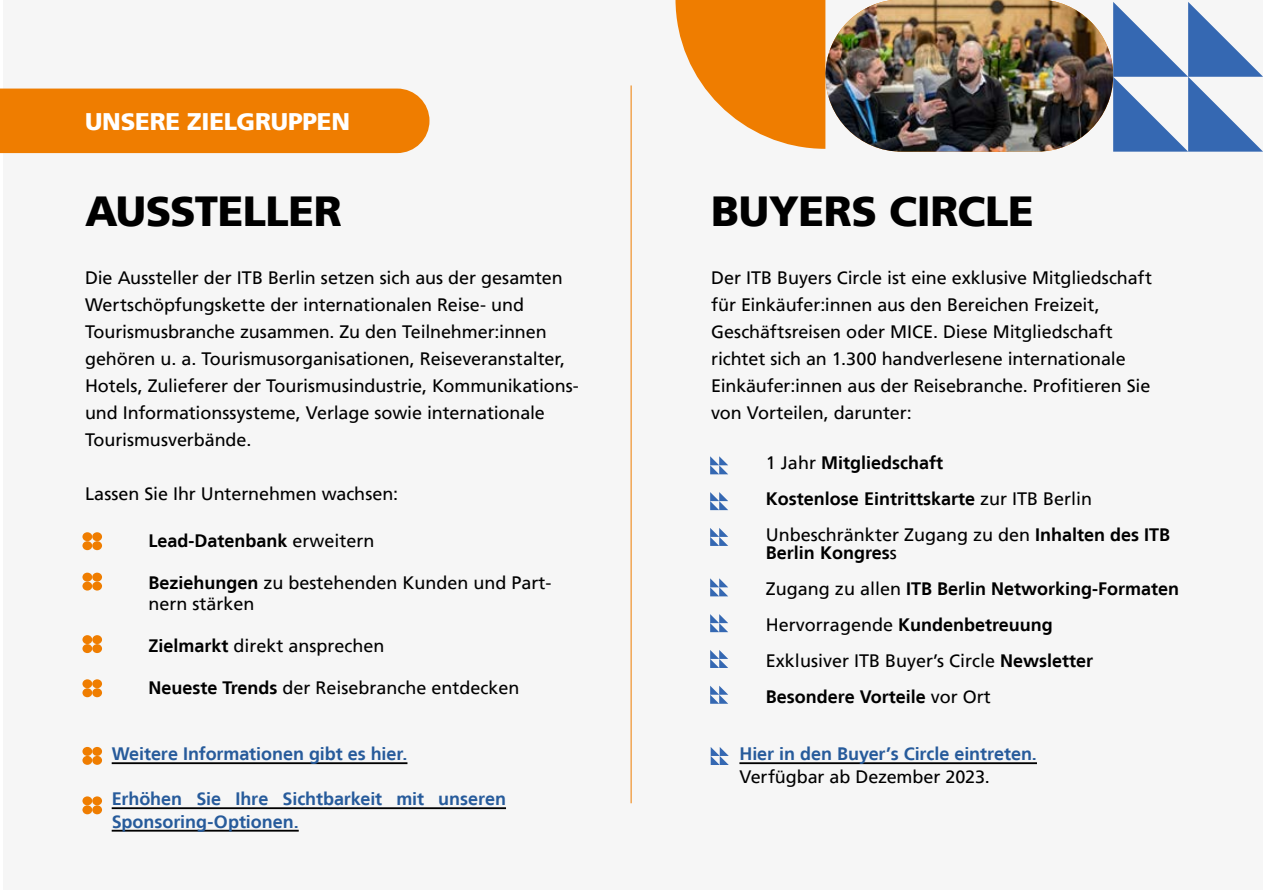
<style>
.page{position:relative;width:1263px;height:893px;background:#fff}
.page>*{position:absolute;margin:0;border:0;box-sizing:border-box;transform-origin:0 0}
.t1{font:900 42px "Frutiger LT";letter-spacing:-.01em;color:#000}
.t2{font:900 24px "Frutiger LT";letter-spacing:-.01em;color:#fff}
.t3{font:18px/27px "Frutiger LT";letter-spacing:-.005em;color:#000}
.t4{font:700 18px/36px "Frutiger LT";color:#000}
.t5{font:700 18px/22.5px "Frutiger LT";letter-spacing:-.005em;color:#275b9b}
.s1{font-weight:400}
.s2{font-weight:700}
</style>
<div class="page">
<div style="left:3px;top:0;width:1260px;height:890px;background:#f6f6f6"></div>
<div style="left:82px;top:532px;width:10px;height:9px;background:#ef7d00;border-radius:50%"></div>
<div style="left:82px;top:541px;width:10px;height:9px;background:#ef7d00;border-radius:50%"></div>
<div style="left:92px;top:532px;width:10px;height:9px;background:#ef7d00;border-radius:50%"></div>
<div style="left:92px;top:541px;width:10px;height:9px;background:#ef7d00;border-radius:50%"></div>
<div style="left:82px;top:573px;width:10px;height:9px;background:#ef7d00;border-radius:50%"></div>
<div style="left:82px;top:582px;width:10px;height:9px;background:#ef7d00;border-radius:50%"></div>
<div style="left:92px;top:573px;width:10px;height:9px;background:#ef7d00;border-radius:50%"></div>
<div style="left:92px;top:582px;width:10px;height:9px;background:#ef7d00;border-radius:50%"></div>
<hr style="left:631px;top:85px;width:1px;height:718px;background:#ef7d00">
<svg style="left:675px;top:0;width:150px;height:149px"></svg>
<img style="left:825px;top:0;width:288px;height:152px">
<svg style="left:1113px;top:2px;width:150px;height:150px"></svg>
<hr style="left:739px;top:762px;width:298px;height:2px;background:#000">
<svg style="left:710px;top:456px;width:18px;height:18px"></svg>
<svg style="left:710px;top:492px;width:18px;height:18px"></svg>
<svg style="left:710px;top:528px;width:18px;height:18px"></svg>
<svg style="left:710px;top:578px;width:18px;height:18px"></svg>
<svg style="left:710px;top:614px;width:18px;height:18px"></svg>
<svg style="left:710px;top:650px;width:18px;height:18px"></svg>
<svg style="left:710px;top:686px;width:18px;height:18px"></svg>
<svg style="left:711px;top:747px;width:18px;height:18px"></svg>
<hr style="left:112px;top:762px;width:295px;height:2px;background:#000">
<hr style="left:112px;top:807px;width:394px;height:2px;background:#000">
<hr style="left:112px;top:830px;width:187px;height:2px;background:#000">
<div style="left:82px;top:747px;width:10px;height:9px;background:#ef7d00;border-radius:50%"></div>
<div style="left:82px;top:756px;width:10px;height:9px;background:#ef7d00;border-radius:50%"></div>
<div style="left:92px;top:747px;width:10px;height:9px;background:#ef7d00;border-radius:50%"></div>
<div style="left:92px;top:756px;width:10px;height:9px;background:#ef7d00;border-radius:50%"></div>
<div style="left:82px;top:796px;width:10px;height:9px;background:#ef7d00;border-radius:50%"></div>
<div style="left:82px;top:805px;width:10px;height:9px;background:#ef7d00;border-radius:50%"></div>
<div style="left:92px;top:796px;width:10px;height:9px;background:#ef7d00;border-radius:50%"></div>
<div style="left:92px;top:805px;width:10px;height:9px;background:#ef7d00;border-radius:50%"></div>
<div style="left:0;top:89px;width:429px;height:64px;background:#ef7d00"></div>
<div style="left:82px;top:635px;width:10px;height:9px;background:#ef7d00;border-radius:50%"></div>
<div style="left:82px;top:644px;width:10px;height:9px;background:#ef7d00;border-radius:50%"></div>
<div style="left:92px;top:635px;width:10px;height:9px;background:#ef7d00;border-radius:50%"></div>
<div style="left:92px;top:644px;width:10px;height:9px;background:#ef7d00;border-radius:50%"></div>
<div style="left:82px;top:679px;width:10px;height:9px;background:#ef7d00;border-radius:50%"></div>
<div style="left:82px;top:688px;width:10px;height:9px;background:#ef7d00;border-radius:50%"></div>
<div style="left:92px;top:679px;width:10px;height:9px;background:#ef7d00;border-radius:50%"></div>
<div style="left:92px;top:688px;width:10px;height:9px;background:#ef7d00;border-radius:50%"></div>
<h2 class="t2" style="left:85px;top:107px;width:267px">UNSERE ZIELGRUPPEN</h2>
<h1 class="t1" style="left:85px;top:186px;width:258px">AUSSTELLER</h1>
<p class="t3" style="left:85px;top:264px;width:495px">Die Aussteller der ITB Berlin setzen sich aus der gesamten Wertschöpfungskette der internationalen Reise- und Tourismusbranche zusammen. Zu den Teilnehmer:innen gehören u. a. Tourismusorganisationen, Reiseveranstalter, Hotels, Zulieferer der Tourismusindustrie, Kommunikations&shy;und Informationssysteme, Verlage sowie internationale Tourismusverbände.</p>
<p class="t3" style="left:85px;top:480px;width:314px">Lassen Sie Ihr Unternehmen wachsen:</p>
<p class="t4" style="left:148px;top:523px;width:228px">Lead-Datenbank <span class="s1">erweitern</span></p>
<p class="t3" style="left:148px;top:572px;width:405px;line-height:21px"><span class="s2">Beziehungen</span> zu bestehenden Kunden und Part&shy;nern stärken</p>
<p class="t3" style="left:148px;top:632px;width:238px"><span class="s2">Zielmarkt</span> direkt ansprechen</p>
<p class="t3" style="left:148px;top:674px;width:373px"><span class="s2">Neueste Trends</span> der Reisebranche entdecken</p>
<p class="t5" style="left:112px;top:743px;width:297px">Weitere Informationen gibt es hier.</p>
<p class="t5" style="left:112px;top:788px;width:396px">Erhöhen Sie Ihre Sichtbarkeit mit unseren<br>Sponsoring-Optionen.</p>
<h1 class="t1" style="left:711px;top:186px;width:324px">BUYERS CIRCLE</h1>
<p class="t3" style="left:711px;top:264px;width:442px">Der ITB Buyers Circle ist eine exklusive Mitgliedschaft für Einkäufer:innen aus den Bereichen Freizeit, Geschäftsreisen oder MICE. Diese Mitgliedschaft richtet sich an 1.300 handverlesene internationale Einkäufer:innen aus der Reisebranche. Profitieren Sie von Vorteilen, darunter:</p>
<p class="t4" style="left:766px;top:444px;width:406px"><span class="s1">1 Jahr</span> Mitgliedschaft<br>Kostenlose Eintrittskarte <span class="s1">zur ITB Berlin<br>Unbeschränkter Zugang zu den</span> Inhalten des ITB</p>
<p class="t4" style="left:766px;top:534px;width:415px">Berlin Kongres<span class="s1">s<br>Zugang zu allen</span> ITB Berlin Networking-Formaten <span class="s1">Hervorragende</span> Kundenbetreuung<br><span class="s1">Exklusiver ITB Buyer’s Circle</span> Newsletter Besondere Vorteile <span class="s1">vor Ort</span></p>
<p class="t5" style="left:739px;top:743px;width:299px">Hier in den Buyer’s Circle eintreten.</p>
<p class="t3" style="left:739px;top:763px;width:252px">Verfügbar ab Dezember 2023.</p>
</div>
